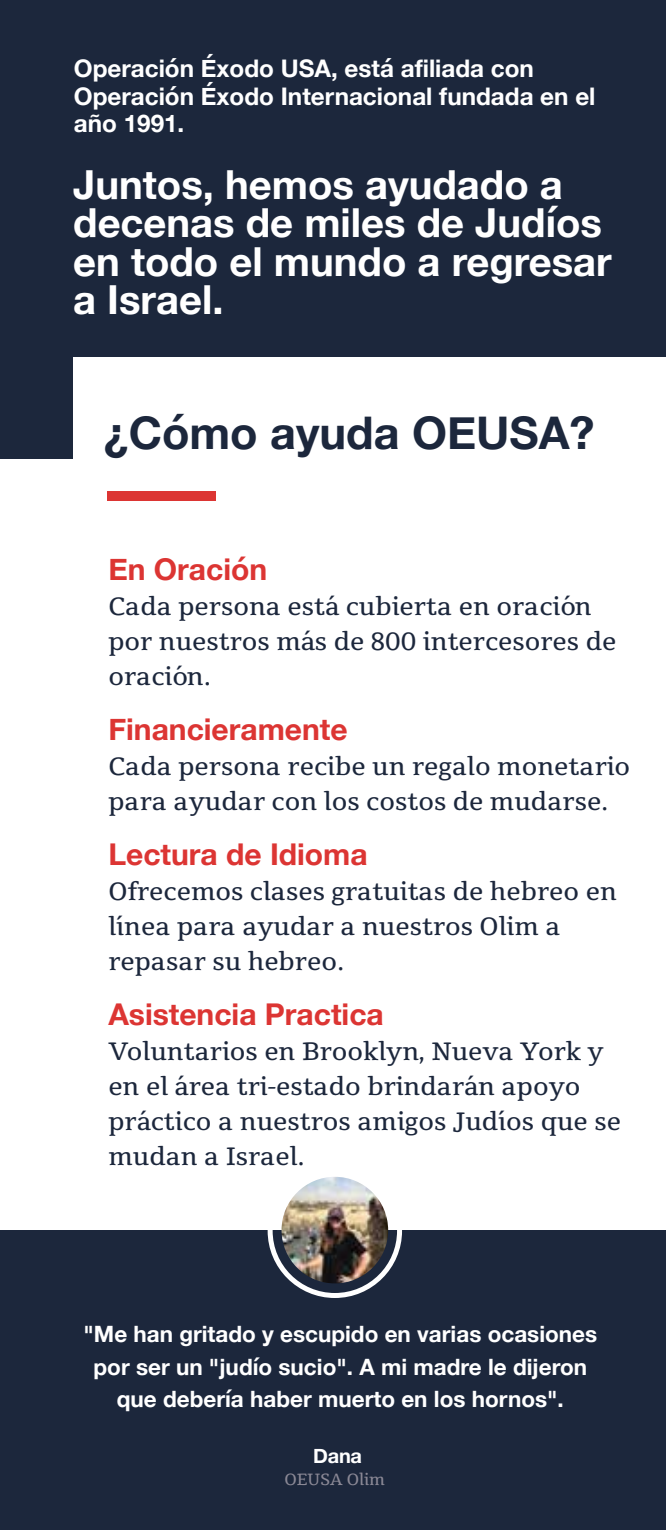
<style>
.page{position:relative;width:666px;height:1530px;background:#fff}
.page>*{position:absolute;margin:0;border:0;box-sizing:border-box;transform-origin:0 0}
.t1{font:700 45px "Helvetica Neue";color:#1c273c}
.t2{font:700 40px/38.2px "Helvetica Neue";color:#fff}
.t3{font:700 30px "Helvetica Neue";color:#dc3533}
.t4{font:25px/35px "Tienne";color:#1c273c}
.t5{font:700 24.25px/27.5px "Helvetica Neue";color:#fff}
.t6{font:700 22.5px/32.5px "Helvetica Neue";color:#fff;text-align:center}
.t7{font:700 20px "Helvetica Neue";color:#fff}
.t8{font:16.25px "Tienne";color:#8a8895}
</style>
<div class="page">
<div style="left:0;top:0;width:666px;height:459px;background:#1c273c"></div>
<div style="left:74px;top:357px;width:592px;height:322px;background:#fff"></div>
<div style="left:0;top:1230px;width:666px;height:300px;background:#1c273c"></div>
<img style="left:282px;top:1177px;width:106px;height:106px;border-radius:53px">
<div style="left:268px;top:1164px;width:134px;height:134px;border:5px solid #fff;border-radius:50%"></div>
<div style="left:107px;top:492px;width:108px;height:9px;background:#dc3533"></div>
<p class="t5" style="left:74px;top:55px;width:523px">Operación Éxodo USA, está afiliada con<br>Operación Éxodo Internacional fundada en el año 1991.</p>
<h2 class="t2" style="left:73px;top:167px;width:540px">Juntos, hemos ayudado a decenas de miles de Judíos en todo el mundo a regresar a Israel.</h2>
<h1 class="t1" style="left:104px;top:397px;width:492px">¿Cómo ayuda OEUSA?</h1>
<p class="t3" style="left:108px;top:546px;width:160px">En Oración</p>
<p class="t4" style="left:108px;top:590px;width:510px">Cada persona está cubierta en oración por nuestros más de 800 intercesores de oración.</p>
<p class="t3" style="left:108px;top:706px;width:241px">Financieramente</p>
<p class="t4" style="left:108px;top:750px;width:523px">Cada persona recibe un regalo monetario para ayudar con los costos de mudarse.</p>
<p class="t3" style="left:108px;top:831px;width:261px">Lectura de Idioma</p>
<p class="t4" style="left:108px;top:875px;width:510px">Ofrecemos clases gratuitas de hebreo en línea para ayudar a nuestros Olim a repasar su hebreo.</p>
<p class="t3" style="left:108px;top:991px;width:277px">Asistencia Practica</p>
<p class="t4" style="left:108px;top:1035px;width:514px">Voluntarios en Brooklyn, Nueva York y en el área tri-estado brindarán apoyo práctico a nuestros amigos Judíos que se mudan a Israel.</p>
<p class="t6" style="left:84px;top:1319px;width:515px">"Me han gritado y escupido en varias ocasiones por ser un "judío sucio". A mi madre le dijeron que debería haber muerto en los hornos".</p>
<p class="t7" style="left:313px;top:1440px;width:50px">Dana</p>
<p class="t8" style="left:285px;top:1469px;width:102px">OEUSA Olim</p>
</div>
